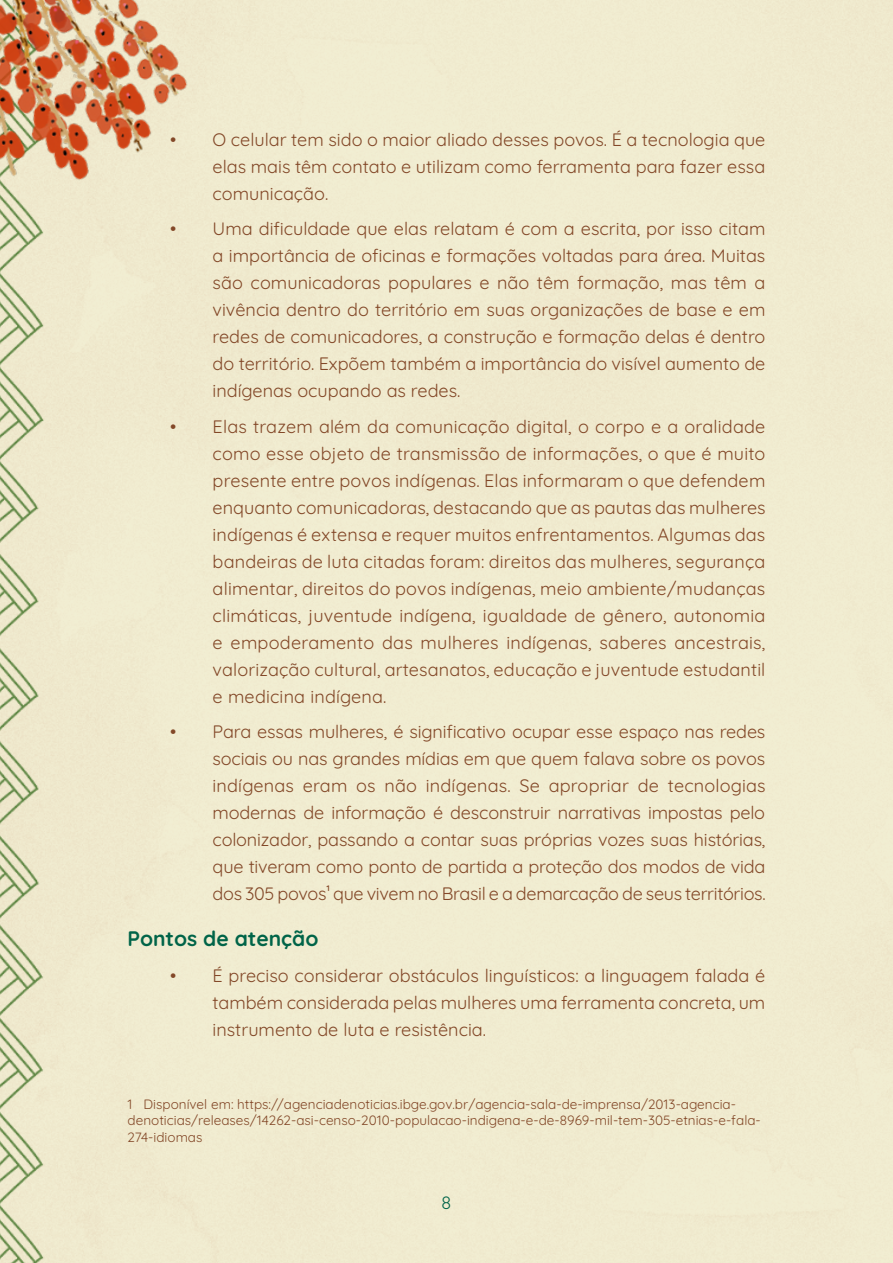
<style>
.page{position:relative;width:893px;height:1263px;background:#fff}
.page>*{position:absolute;margin:0;border:0;box-sizing:border-box;transform-origin:0 0}
.t1{font:700 21px "Quicksand";color:#006448}
.t2{font:18px/27px "Quicksand";color:#834828;text-align:justify}
.t3{font:18px "Quicksand";color:#006448}
.t4{font:13.5px/16.5px "Quicksand";color:#834828}
</style>
<div class="page">
<img style="left:0;top:305px;width:55px;height:618px">
<img style="left:0;top:923px;width:55px;height:340px">
<img style="left:0;top:0;width:234px;height:305px">
<p class="t2" style="left:213px;top:124px;width:554px;text-indent:-43px">• O celular tem sido o maior aliado desses povos. É a tecnologia que elas mais têm contato e utilizam como ferramenta para fazer essa comunicação.</p>
<p class="t2" style="left:213px;top:213px;width:554px;text-indent:-43px">• Uma dificuldade que elas relatam é com a escrita, por isso citam a importância de oficinas e formações voltadas para área. Muitas são comunicadoras populares e não têm formação, mas têm a vivência dentro do território em suas organizações de base e em redes de comunicadores, a construção e formação delas é dentro do território. Expõem também a importância do visível aumento de indígenas ocupando as redes.</p>
<p class="t2" style="left:213px;top:411px;width:554px;text-indent:-43px">• Elas trazem além da comunicação digital, o corpo e a oralidade como esse objeto de transmissão de informações, o que é muito presente entre povos indígenas. Elas informaram o que defendem enquanto comunicadoras, destacando que as pautas das mulheres indígenas é extensa e requer muitos enfrentamentos. Algumas das bandeiras de luta citadas foram: direitos das mulheres, segurança alimentar, direitos do povos indígenas, meio ambiente/mudanças climáticas, juventude indígena, igualdade de gênero, autonomia e empoderamento das mulheres indígenas, saberes ancestrais, valorização cultural, artesanatos, educação e juventude estudantil e medicina indígena.</p>
<p class="t2" style="left:213px;top:716px;width:555px;text-indent:-43px">• Para essas mulheres, é significativo ocupar esse espaço nas redes sociais ou nas grandes mídias em que quem falava sobre os povos indígenas eram os não indígenas. Se apropriar de tecnologias modernas de informação é desconstruir narrativas impostas pelo colonizador, passando a contar suas próprias vozes suas histórias, que tiveram como ponto de partida a proteção dos modos de vida dos 305 povos¹ que vivem no Brasil e a demarcação de seus territórios.</p>
<p class="t1" style="left:128px;top:922px;width:192px">Pontos de atenção</p>
<p class="t2" style="left:213px;top:960px;width:554px;text-indent:-43px">• É preciso considerar obstáculos linguísticos: a linguagem falada é também considerada pelas mulheres uma ferramenta concreta, um instrumento de luta e resistência.</p>
<p class="t4" style="left:128px;top:1094px;width:635px">1 Disponível em: https://agenciadenoticias.ibge.gov.br/agencia-sala-de-imprensa/2013-agencia&shy;denoticias/releases/14262-asi-censo-2010-populacao-indigena-e-de-8969-mil-tem-305-etnias-e-fala-<br>274-idiomas</p>
<p class="t3" style="left:442px;top:1188px;width:11px">8</p>
</div>
